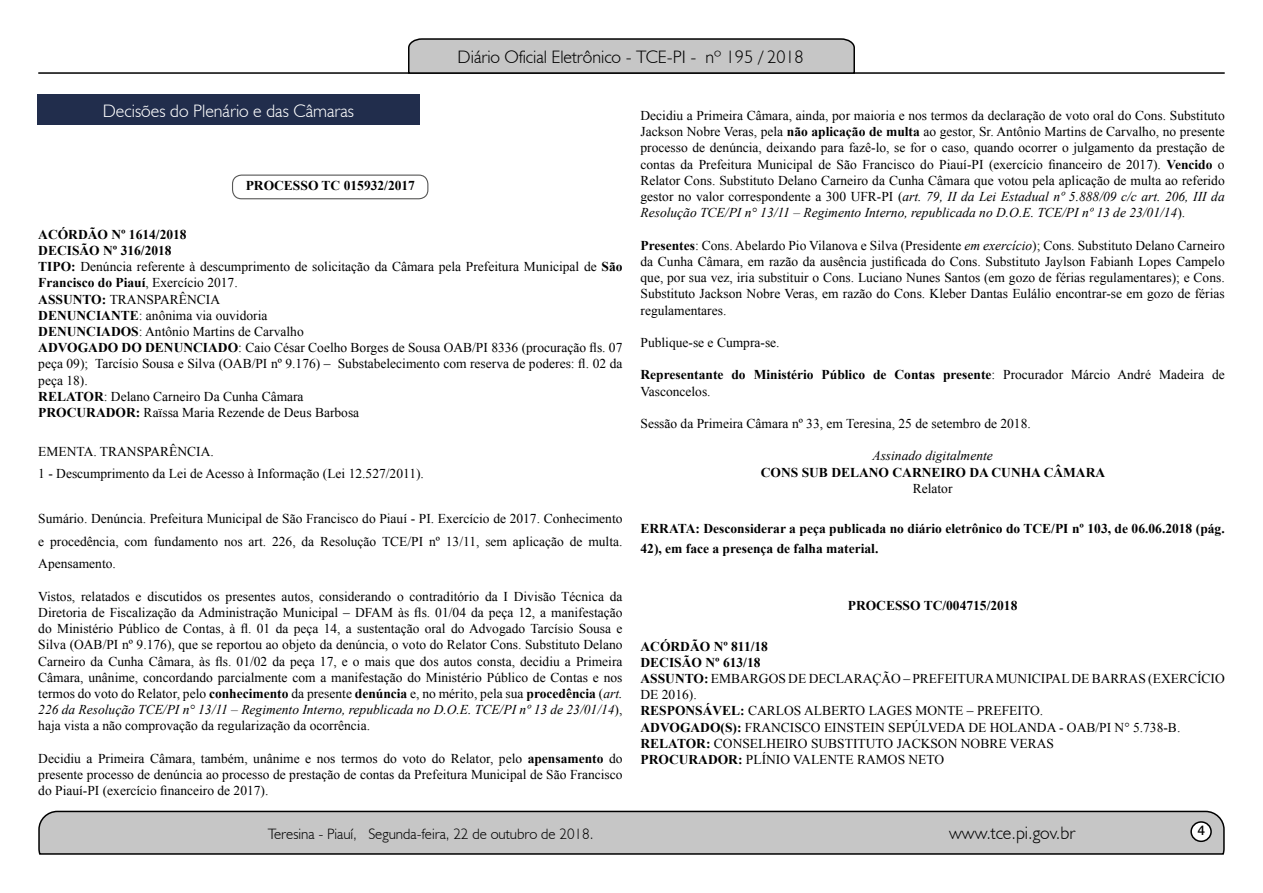
<style>
.page{position:relative;width:1263px;height:893px;background:#fff}
.page>*{position:absolute;margin:0;border:0;box-sizing:border-box;transform-origin:0 0}
.t1{font:300 18px "Humanist 521 BT";color:#000}
.t2{font:300 18px "Humanist 521 BT";color:#fff}
.t3{font:300 15px "Humanist 521 BT";color:#000}
.t4{font:15px "Estrangelo Edessa";color:#000}
.t5{font:13.5px/16.2px "Times New Roman";color:#000;text-align:justify}
.t6{font:700 13.5px/16.2px "Times New Roman";color:#000}
.t7{font:italic 13.5px "Times New Roman";color:#000}
.s1{font-weight:700}
.s2{font-style:italic}
.s3{font-weight:400}
</style>
<div class="page">
<svg style="left:38px;top:810px;width:1187px;height:45px;background:#b9b9b9"></svg>
<div style="left:1191px;top:822px;width:20px;height:19px;background:#fff;border-radius:50%"></div>
<div style="left:1190px;top:821px;width:22px;height:21px;border:2px solid #000;border-radius:50%"></div>
<hr style="left:38px;top:72px;width:1187px;height:2px;background:#000">
<svg style="left:407px;top:38px;width:449px;height:36px;background:#b4b4b4"></svg>
<div style="left:37px;top:94px;width:383px;height:31px;background:#212d4c"></div>
<div style="left:232px;top:175px;width:196px;height:24px;border:1px solid #575756;border-radius:9px"></div>
<h1 class="t1" style="left:458px;top:46px;width:347px">Diário Oficial Eletrônico - TCE-PI - nº 195 / 2018</h1>
<h1 class="t2" style="left:103px;top:99px;width:253px">Decisões do Plenário e das Câmaras</h1>
<p class="t6" style="left:246px;top:177px;width:171px">PROCESSO TC 015932/2017</p>
<p class="t5" style="left:38px;top:226px;width:586px;text-align:left"><span class="s1">ACÓRDÃO Nº 1614/2018<br>DECISÃO Nº 316/2018<br>TIPO:</span> Denúncia referente à descumprimento de solicitação da Câmara pela Prefeitura Municipal de <span class="s1">São Francisco do Piauí</span>, Exercício 2017.<br><span class="s1">ASSUNTO:</span> TRANSPARÊNCIA<br><span class="s1">DENUNCIANTE</span>: anônima via ouvidoria<br><span class="s1">DENUNCIADOS</span>: Antônio Martins de Carvalho<br><span class="s1">ADVOGADO DO DENUNCIADO</span>: Caio César Coelho Borges de Sousa OAB/PI 8336 (procuração fls. 07 peça 09); Tarcísio Sousa e Silva (OAB/PI nº 9.176) – Substabelecimento com reserva de poderes: fl. 02 da peça 18).<br><span class="s1">RELATOR</span>: Delano Carneiro Da Cunha Câmara<br><span class="s1">PROCURADOR:</span> Raïssa Maria Rezende de Deus Barbosa</p>
<p class="t5" style="left:38px;top:440px;width:387px;line-height:22.5px">EMENTA. TRANSPARÊNCIA.<br>1 - Descumprimento da Lei de Acesso à Informação (Lei 12.527/2011).</p>
<p class="t5" style="left:38px;top:507px;width:586px;line-height:22.5px">Sumário. Denúncia. Prefeitura Municipal de São Francisco do Piauí - PI. Exercício de 2017. Conhecimento e procedência, com fundamento nos art. 226, da Resolução TCE/PI nº 13/11, sem aplicação de multa.<br>Apensamento.</p>
<p class="t5" style="left:38px;top:588px;width:586px">Vistos, relatados e discutidos os presentes autos, considerando o contraditório da I Divisão Técnica da Diretoria de Fiscalização da Administração Municipal – DFAM às fls. 01/04 da peça 12, a manifestação do Ministério Público de Contas, à fl. 01 da peça 14, a sustentação oral do Advogado Tarcísio Sousa e Silva (OAB/PI nº 9.176), que se reportou ao objeto da denúncia, o voto do Relator Cons. Substituto Delano Carneiro da Cunha Câmara, às fls. 01/02 da peça 17, e o mais que dos autos consta, decidiu a Primeira Câmara, unânime, concordando parcialmente com a manifestação do Ministério Público de Contas e nos termos do voto do Relator, pelo <span class="s1">conhecimento</span> da presente <span class="s1">denúncia</span> e, no mérito, pela sua <span class="s1">procedência</span> (<span class="s2">art.<br>226 da Resolução TCE/PI n° 13/11 – Regimento Interno, republicada no D.O.E. TCE/PI nº 13 de 23/01/14</span>), haja vista a não comprovação da regularização da ocorrência.</p>
<p class="t5" style="left:38px;top:750px;width:586px">Decidiu a Primeira Câmara, também, unânime e nos termos do voto do Relator, pelo <span class="s1">apensamento</span> do presente processo de denúncia ao processo de prestação de contas da Prefeitura Municipal de São Francisco do Piauí-PI (exercício financeiro de 2017).</p>
<p class="t5" style="left:640px;top:107px;width:586px">Decidiu a Primeira Câmara, ainda, por maioria e nos termos da declaração de voto oral do Cons. Substituto Jackson Nobre Veras, pela <span class="s1">não aplicação de multa</span> ao gestor, Sr. Antônio Martins de Carvalho, no presente processo de denúncia, deixando para fazê-lo, se for o caso, quando ocorrer o julgamento da prestação de contas da Prefeitura Municipal de São Francisco do Piauí-PI (exercício financeiro de 2017). <span class="s1">Vencido</span> o Relator Cons. Substituto Delano Carneiro da Cunha Câmara que votou pela aplicação de multa ao referido gestor no valor correspondente a 300 UFR-PI (<span class="s2">art. 79, II da Lei Estadual nº 5.888/09 c/c art. 206, III da Resolução TCE/PI n° 13/11 – Regimento Interno, republicada no D.O.E. TCE/PI nº 13 de 23/01/14</span>).</p>
<p class="t5" style="left:640px;top:237px;width:586px"><span class="s1">Presentes</span>: Cons. Abelardo Pio Vilanova e Silva (Presidente <span class="s2">em exercício</span>); Cons. Substituto Delano Carneiro da Cunha Câmara, em razão da ausência justificada do Cons. Substituto Jaylson Fabianh Lopes Campelo que, por sua vez, iria substituir o Cons. Luciano Nunes Santos (em gozo de férias regulamentares); e Cons.<br>Substituto Jackson Nobre Veras, em razão do Cons. Kleber Dantas Eulálio encontrar-se em gozo de férias regulamentares.</p>
<p class="t5" style="left:640px;top:334px;width:141px">Publique-se e Cumpra-se.</p>
<p class="t6" style="left:640px;top:366px;width:586px">Representante do Ministério Público de Contas presente<span class="s3">: Procurador Márcio André Madeira de<br>Vasconcelos.</span></p>
<p class="t5" style="left:640px;top:415px;width:392px">Sessão da Primeira Câmara nº 33, em Teresina, 25 de setembro de 2018.</p>
<p class="t7" style="left:872px;top:446px;width:122px">Assinado digitalmente</p>
<p class="t6" style="left:761px;top:464px;width:346px">CONS SUB DELANO CARNEIRO DA CUNHA CÂMARA</p>
<p class="t5" style="left:913px;top:480px;width:41px">Relator</p>
<p class="t6" style="left:640px;top:518px;width:586px;line-height:20.2px">ERRATA: Desconsiderar a peça publicada no diário eletrônico do TCE/PI nº 103, de 06.06.2018 (pág.<br>42), em face a presença de falha material.</p>
<p class="t6" style="left:848px;top:597px;width:171px">PROCESSO TC/004715/2018</p>
<p class="t5" style="left:640px;top:638px;width:586px;text-align:left"><span class="s1">ACÓRDÃO Nº 811/18<br>DECISÃO Nº 613/18<br>ASSUNTO:</span> EMBARGOS DE DECLARAÇÃO – PREFEITURA MUNICIPAL DE BARRAS (EXERCÍCIO DE 2016).<br><span class="s1">RESPONSÁVEL:</span> CARLOS ALBERTO LAGES MONTE – PREFEITO.<br><span class="s1">ADVOGADO(S):</span> FRANCISCO EINSTEIN SEPÚLVEDA DE HOLANDA - OAB/PI N° 5.738-B.<br><span class="s1">RELATOR:</span> CONSELHEIRO SUBSTITUTO JACKSON NOBRE VERAS<br><span class="s1">PROCURADOR:</span> PLÍNIO VALENTE RAMOS NETO</p>
<p class="t3" style="left:268px;top:824px;width:327px">Teresina - Piauí, Segunda-feira, 22 de outubro de 2018.</p>
<h1 class="t1" style="left:949px;top:822px;width:128px">www.tce.pi.gov.br</h1>
<p class="t4" style="left:1197px;top:823px;width:9px">4</p>
</div>
